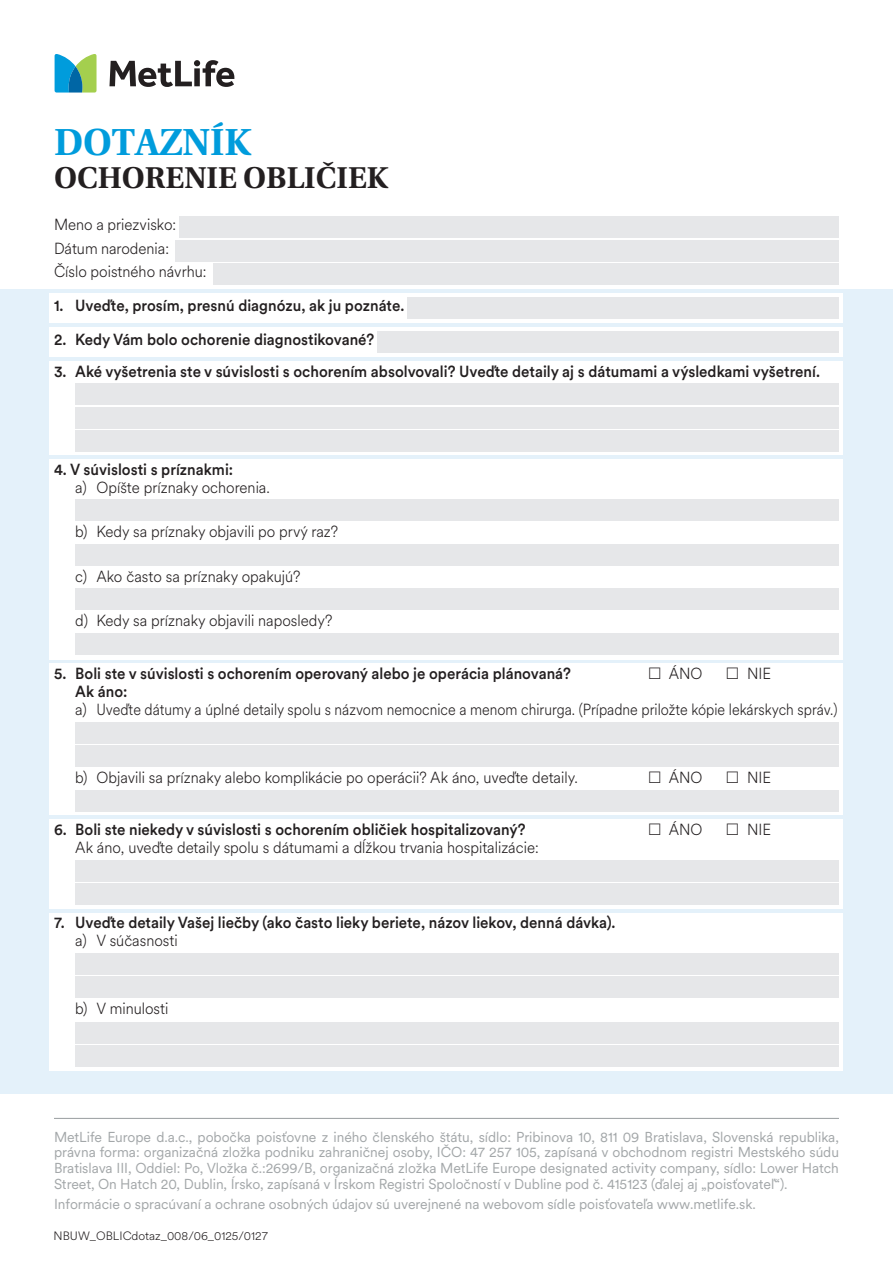
<style>
.page{position:relative;width:893px;height:1263px;background:#fff}
.page>*{position:absolute;margin:0;border:0;box-sizing:border-box;transform-origin:0 0}
.t1{font:700 37.5px "Utopia C Ex";color:#009cdc}
.t2{font:700 30px "Utopia C Ex";color:#231f20}
.t3{font:300 15.9px/23.4px "Met Life Circular";color:#231f20;scale:.94 1}
.t4{font:500 15.9px "Met Life Circular";color:#231f20;scale:.94 1}
.t5{font:14.25px/15.8px "Met Life Circular";letter-spacing:-.005em;color:#a3a7a9;text-align:justify}
.t6{font:300 12px "Met Life Circular";color:#231f20}
</style>
<div class="page">
<div style="left:0;top:289px;width:893px;height:804px;background:#e4f1fa"></div>
<div style="left:50px;top:293px;width:793px;height:30px;background:#fff"></div>
<svg style="left:109px;top:60px;width:125px;height:27px"></svg>
<svg style="left:55px;top:54px;width:42px;height:39px;background:#5cb2a5"></svg>
<div style="left:180px;top:217px;width:659px;height:21px;background:#e6e7e9"></div>
<div style="left:176px;top:240px;width:663px;height:21px;background:#e6e7e9"></div>
<div style="left:214px;top:263px;width:625px;height:22px;background:#e6e7e9"></div>
<div style="left:408px;top:297px;width:431px;height:22px;background:#e6e7e9"></div>
<div style="left:50px;top:327px;width:793px;height:30px;background:#fff"></div>
<div style="left:378px;top:331px;width:461px;height:22px;background:#e6e7e9"></div>
<div style="left:50px;top:361px;width:793px;height:94px;background:#fff"></div>
<div style="left:50px;top:663px;width:793px;height:152px;background:#fff"></div>
<div style="left:50px;top:459px;width:793px;height:200px;background:#fff"></div>
<div style="left:75px;top:384px;width:764px;height:21px;background:#e6e7e9"></div>
<div style="left:75px;top:407px;width:764px;height:21px;background:#e6e7e9"></div>
<div style="left:75px;top:430px;width:764px;height:22px;background:#e6e7e9"></div>
<div style="left:75px;top:722px;width:764px;height:21px;background:#e6e7e9"></div>
<div style="left:75px;top:746px;width:764px;height:21px;background:#e6e7e9"></div>
<div style="left:75px;top:790px;width:764px;height:21px;background:#e6e7e9"></div>
<div style="left:75px;top:500px;width:764px;height:21px;background:#e6e7e9"></div>
<div style="left:75px;top:544px;width:764px;height:21px;background:#e6e7e9"></div>
<div style="left:75px;top:589px;width:764px;height:21px;background:#e6e7e9"></div>
<div style="left:75px;top:633px;width:764px;height:21px;background:#e6e7e9"></div>
<div style="left:50px;top:913px;width:793px;height:157px;background:#fff"></div>
<div style="left:75px;top:953px;width:764px;height:21px;background:#e6e7e9"></div>
<div style="left:75px;top:977px;width:764px;height:21px;background:#e6e7e9"></div>
<div style="left:75px;top:1022px;width:764px;height:22px;background:#e6e7e9"></div>
<div style="left:75px;top:1046px;width:764px;height:21px;background:#e6e7e9"></div>
<div style="left:50px;top:819px;width:793px;height:89px;background:#fff"></div>
<div style="left:75px;top:860px;width:764px;height:21px;background:#e6e7e9"></div>
<div style="left:75px;top:883px;width:764px;height:22px;background:#e6e7e9"></div>
<hr style="left:54px;top:1118px;width:785px;height:1px;background:#a3a7a9">
<h1 class="t1" style="left:54px;top:121px;width:199px">DOTAZNÍK</h1>
<h2 class="t2" style="left:54px;top:161px;width:336px">OCHORENIE OBLIČIEK</h2>
<p class="t3" style="left:54px;top:212px;width:164px">Meno a priezvisko:<br>Dátum narodenia:<br>Číslo poistného návrhu:</p>
<p class="t4" style="left:54px;top:295px;width:374px">1. Uveďte, prosím, presnú diagnózu, ak ju poznáte.</p>
<p class="t4" style="left:54px;top:329px;width:342px">2. Kedy Vám bolo ochorenie diagnostikované?</p>
<p class="t4" style="left:54px;top:360px;width:816px">3. Aké vyšetrenia ste v súvislosti s ochorením absolvovali? Uveďte detaily aj s dátumami a výsledkami vyšetrení.</p>
<p class="t4" style="left:54px;top:458px;width:192px">4. V súvislosti s príznakmi:</p>
<p class="t3" style="left:75px;top:475px;width:209px">a) Opíšte príznaky ochorenia.</p>
<p class="t3" style="left:75px;top:519px;width:281px">b) Kedy sa príznaky objavili po prvý raz?</p>
<p class="t3" style="left:75px;top:564px;width:241px">c) Ako často sa príznaky opakujú?</p>
<p class="t3" style="left:75px;top:608px;width:275px">d) Kedy sa príznaky objavili naposledy?</p>
<p class="t4" style="left:54px;top:663px;width:551px">5. Boli ste v súvislosti s ochorením operovaný alebo je operácia plánovaná?</p>
<p class="t3" style="left:669px;top:661px;width:37px">ÁNO</p>
<p class="t3" style="left:747px;top:661px;width:27px">NIE</p>
<p class="t4" style="left:75px;top:681px;width:57px">Ak áno:</p>
<p class="t3" style="left:75px;top:697px;width:812px">a) Uveďte dátumy a úplné detaily spolu s názvom nemocnice a menom chirurga. (Prípadne priložte kópie lekárskych správ.)</p>
<p class="t3" style="left:75px;top:765px;width:536px">b) Objavili sa príznaky alebo komplikácie po operácii? Ak áno, uveďte detaily.</p>
<p class="t3" style="left:669px;top:765px;width:37px">ÁNO</p>
<p class="t3" style="left:747px;top:765px;width:27px">NIE</p>
<p class="t4" style="left:54px;top:819px;width:503px">6. Boli ste niekedy v súvislosti s ochorením obličiek hospitalizovaný?</p>
<p class="t3" style="left:669px;top:817px;width:37px">ÁNO</p>
<p class="t3" style="left:747px;top:817px;width:27px">NIE</p>
<p class="t3" style="left:75px;top:835px;width:495px">Ak áno, uveďte detaily spolu s dátumami a dĺžkou trvania hospitalizácie:</p>
<p class="t4" style="left:54px;top:912px;width:599px">7. Uveďte detaily Vašej liečby (ako často lieky beriete, názov liekov, denná dávka).</p>
<p class="t3" style="left:75px;top:928px;width:111px">a) V súčasnosti</p>
<p class="t3" style="left:75px;top:996px;width:101px">b) V minulosti</p>
<p class="t5" style="left:54px;top:1128px;width:786px">MetLife Europe d.a.c., pobočka poisťovne z iného členského štátu, sídlo: Pribinova 10, 811 09 Bratislava, Slovenská republika, právna forma: organizačná zložka podniku zahraničnej osoby, IČO: 47 257 105, zapísaná v obchodnom registri Mestského súdu Bratislava III, Oddiel: Po, Vložka č.:2699/B, organizačná zložka MetLife Europe designated activity company, sídlo: Lower Hatch Street, On Hatch 20, Dublin, Írsko, zapísaná v Írskom Registri Spoločností v Dubline pod č. 415123 (ďalej aj „poisťovateľ“).</p>
<p class="t5" style="left:54px;top:1195px;width:703px">Informácie o spracúvaní a ochrane osobných údajov sú uverejnené na webovom sídle poisťovateľa www.metlife.sk.</p>
<p class="t6" style="left:54px;top:1228px;width:216px">NBUW_OBLICdotaz_008/06_0125/0127</p>
</div>
